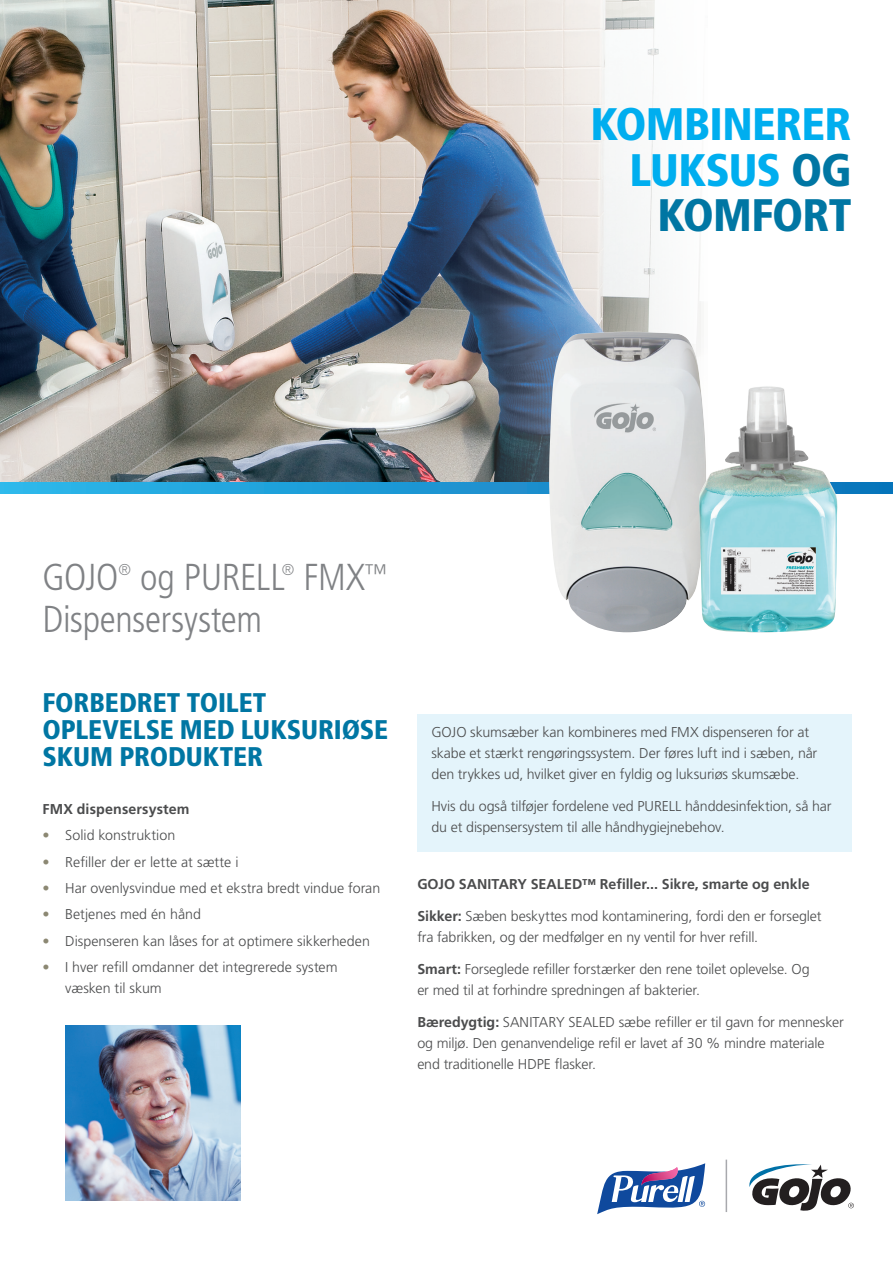
<style>
.page{position:relative;width:893px;height:1263px;background:#fff}
.page>*{position:absolute;margin:0;border:0;box-sizing:border-box;transform-origin:0 0}
.t1{font:900 condensed 45.6px/45.6px "Frutiger LT Std";letter-spacing:-.02em;color:#00aeef;text-align:right}
.t2{font:300 condensed 37.5px "Frutiger LT Std";letter-spacing:-.01em;color:#808285}
.t3{font:900 condensed 27px/27px "Frutiger LT Std";letter-spacing:-.005em;color:#0076a3}
.t4{font:300 condensed 15.75px "Frutiger LT Std";color:#808285}
.t5{font:300 14.25px/21px "Frutiger LT Std";letter-spacing:-.005em;color:#4b4c4d}
.t6{font:700 14.25px "Frutiger LT Std";color:#4b4c4d}
.s1{color:#0076a3}
.s2{color:#8c8873}
.s3{font-weight:700}
</style>
<div class="page">
<img style="left:0;top:0;width:701px;height:483px">
<svg style="left:0;top:483px;width:893px;height:10px;background:#1f9ed8"></svg>
<img style="left:549px;top:332px;width:152px;height:300px">
<img style="left:699px;top:386px;width:139px;height:246px">
<hr style="left:726px;top:1159px;width:1px;height:53px;background:#a8a9ad">
<svg style="left:749px;top:1164px;width:105px;height:47px"></svg>
<img style="left:65px;top:1025px;width:176px;height:175px">
<div style="left:417px;top:715px;width:434px;height:137px;background:#e4f4fb"></div>
<svg style="left:597px;top:1163px;width:108px;height:51px"></svg>
<p class="t1" style="left:590px;top:101px;width:263px">KOMBINERER<br>LUKSUS <span class="s1">OG<br>KOMFORT</span></p>
<p class="t2" style="left:43px;top:556px;width:78px">GOJO</p>
<p class="t4" style="left:119px;top:560px;width:14px">®</p>
<p class="t2" style="left:140px;top:556px;width:146px">og PURELL</p>
<p class="t4" style="left:282px;top:560px;width:14px">®</p>
<p class="t2" style="left:303px;top:556px;width:86px">FMX<sup>™</sup></p>
<p class="t2" style="left:43px;top:598px;width:221px">Dispensersystem</p>
<p class="t3" style="left:43px;top:689px;width:347px">FORBEDRET TOILET<br>OPLEVELSE MED LUKSURIØSE<br>SKUM PRODUKTER</p>
<p class="t6" style="left:43px;top:800px;width:149px">FMX dispensersystem</p>
<p class="t5" style="left:43px;top:825px;width:134px"><span class="s2">•</span> Solid konstruktion</p>
<p class="t5" style="left:43px;top:851px;width:197px"><span class="s2">•</span> Refiller der er lette at sætte i</p>
<p class="t5" style="left:43px;top:878px;width:339px"><span class="s2">•</span> Har ovenlysvindue med et ekstra bredt vindue foran</p>
<p class="t5" style="left:43px;top:904px;width:160px"><span class="s2">•</span> Betjenes med én hånd</p>
<p class="t5" style="left:43px;top:931px;width:329px"><span class="s2">•</span> Dispenseren kan låses for at optimere sikkerheden</p>
<p class="t5" style="left:65px;top:957px;width:274px;text-indent:-23px"><span class="s2">•</span> I hver refill omdanner det integrerede system væsken til skum</p>
<p class="t5" style="left:431px;top:721px;width:387px">GOJO skumsæber kan kombineres med FMX dispenseren for at skabe et stærkt rengøringssystem. Der føres luft ind i sæben, når den trykkes ud, hvilket giver en fyldig og luksuriøs skumsæbe.</p>
<p class="t5" style="left:431px;top:795px;width:402px">Hvis du også tilføjer fordelene ved PURELL hånddesinfektion, så har du et dispensersystem til alle håndhygiejnebehov.</p>
<p class="t6" style="left:417px;top:876px;width:394px">GOJO SANITARY SEALED™ Refiller... Sikre, smarte og enkle</p>
<p class="t5" style="left:417px;top:906px;width:406px"><span class="s3">Sikker:</span> Sæben beskyttes mod kontaminering, fordi den er forseglet fra fabrikken, og der medfølger en ny ventil for hver refill.</p>
<p class="t5" style="left:417px;top:958px;width:394px"><span class="s3">Smart:</span> Forseglede refiller forstærker den rene toilet oplevelse. Og er med til at forhindre spredningen af bakterier.</p>
<p class="t5" style="left:417px;top:1011px;width:428px"><span class="s3">Bæredygtig:</span> SANITARY SEALED sæbe refiller er til gavn for mennesker og miljø. Den genanvendelige refil er lavet af 30 % mindre materiale end traditionelle HDPE flasker.</p>
</div>
